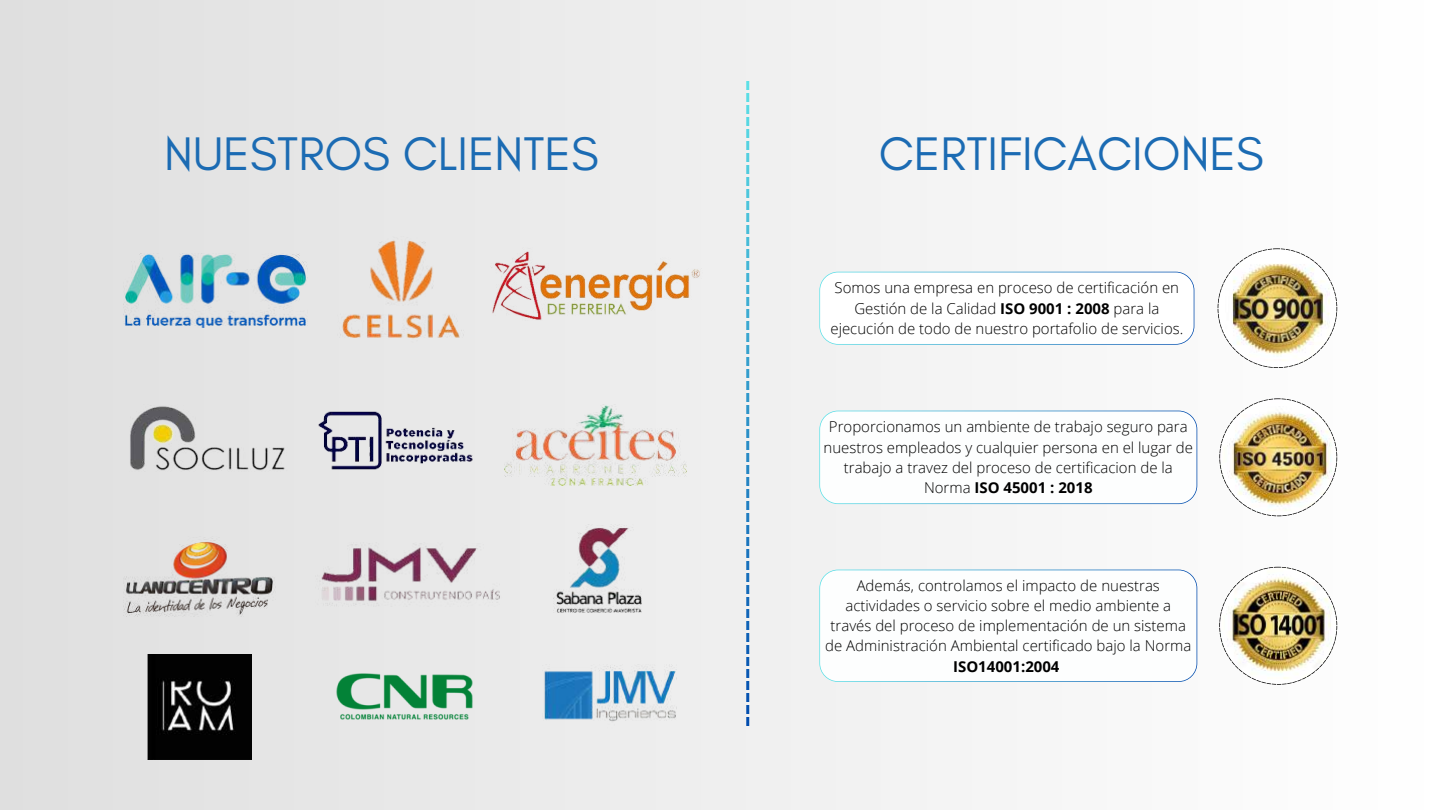
<style>
.page{position:relative;width:1440px;height:810px;background:#fff}
.page>*{position:absolute;margin:0;border:0;box-sizing:border-box;transform-origin:0 0}
.t1{font:48px "Glacial Indifference";color:#1b6bb3}
.t2{font:300 15px/20.2px "Open Sans";color:#000;text-align:center}
.t3{font:700 15px "Open Sans";color:#000}
.s1{font-weight:700}
</style>
<div class="page">
<div style="left:0;top:0;width:1440px;height:810px;background:linear-gradient(to right,#dfdfdf,#feffff)"></div>
<img style="left:504px;top:405px;width:182px;height:81px">
<img style="left:333px;top:236px;width:132px;height:108px">
<img style="left:308px;top:399px;width:182px;height:64px">
<img style="left:545px;top:516px;width:107px;height:108px">
<img style="left:123px;top:253px;width:185px;height:74px">
<img style="left:485px;top:247px;width:220px;height:82px">
<img style="left:117px;top:399px;width:177px;height:82px">
<img style="left:1219px;top:567px;width:118px;height:118px">
<img style="left:1219px;top:398px;width:118px;height:118px">
<img style="left:1218px;top:248px;width:119px;height:120px">
<svg style="left:819px;top:570px;width:378px;height:112px"></svg>
<svg style="left:819px;top:411px;width:378px;height:93px"></svg>
<svg style="left:819px;top:272px;width:375px;height:72px"></svg>
<svg style="left:746px;top:81px;width:3px;height:645px"></svg>
<img style="left:148px;top:654px;width:104px;height:105px">
<img style="left:123px;top:537px;width:153px;height:84px">
<img style="left:310px;top:685px;width:188px;height:53px">
<img style="left:543px;top:640px;width:133px;height:134px">
<img style="left:299px;top:463px;width:222px;height:222px">
<h1 class="t1" style="left:164px;top:124px;width:436px">NUESTROS CLIENTES</h1>
<h1 class="t1" style="left:879px;top:124px;width:386px">CERTIFICACIONES</h1>
<p class="t2" style="left:830px;top:278px;width:354px">Somos una empresa en proceso de certificación en<br>Gestión de la Calidad <span class="s1">ISO 9001 : 2008</span> para la ejecución de todo de nuestro portafolio de servicios.</p>
<p class="t2" style="left:824px;top:416px;width:371px">Proporcionamos un ambiente de trabajo seguro para nuestros empleados y cualquier persona en el lugar de trabajo a travez del proceso de certificacion de la Norma <span class="s1">ISO 45001 : 2018</span></p>
<p class="t2" style="left:825px;top:575px;width:368px">Además, controlamos el impacto de nuestras actividades o servicio sobre el medio ambiente a través del proceso de implementación de un sistema de Administración Ambiental certificado bajo la Norma</p>
<p class="t3" style="left:953px;top:656px;width:108px">ISO14001:2004</p>
</div>
